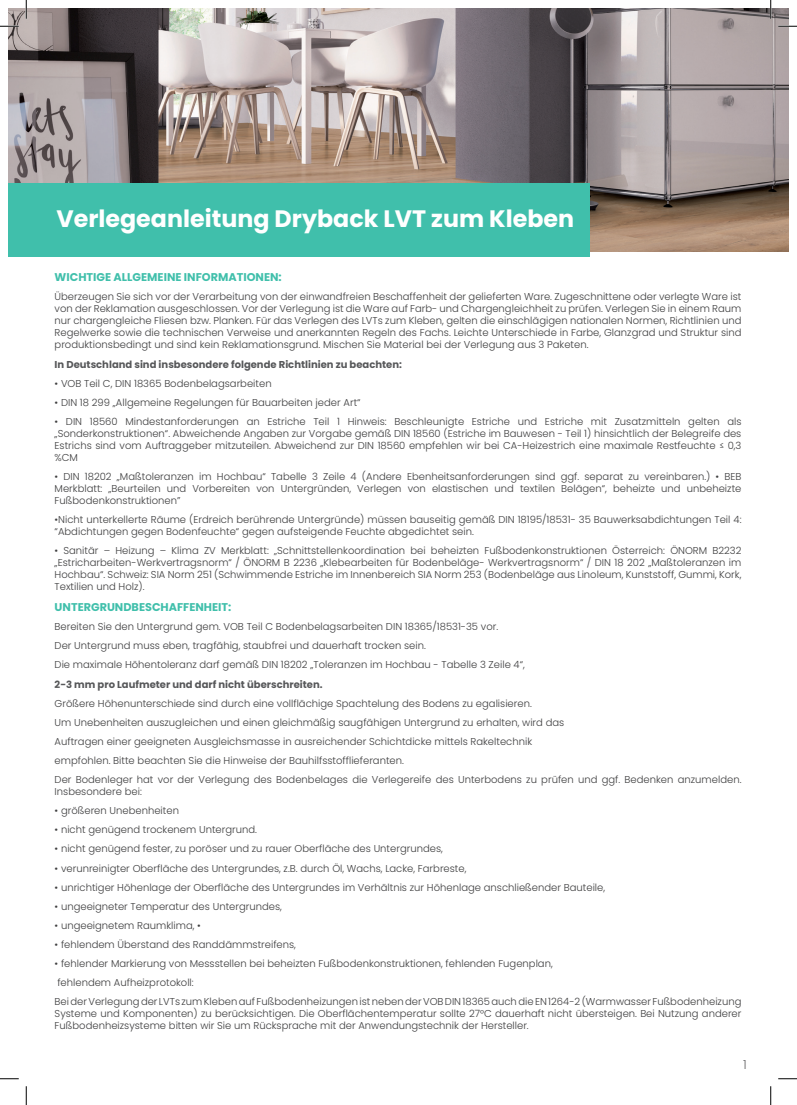
<style>
.page{position:relative;width:797px;height:1105px;background:#fff}
.page>*{position:absolute;margin:0;border:0;box-sizing:border-box;transform-origin:0 0}
.t1{font:700 23.75px "Poppins";color:#fff}
.t2{font:300 12.5px "Poppins";color:#6c6b6d}
.t3{font:700 11.25px "Poppins";color:#40bfab}
.t4{font:300 10px/12px "Poppins";color:#3e3e3f}
.t5{font:700 10px "Poppins";color:#57585a}
</style>
<div class="page">
<img style="left:9px;top:9px;width:779px;height:243px">
<div style="left:9px;top:183px;width:581px;height:73px;background:#40bfab"></div>
<svg style="left:0;top:25px;width:19px;height:2px"></svg>
<svg style="left:778px;top:25px;width:19px;height:2px"></svg>
<svg style="left:0;top:1078px;width:19px;height:1px"></svg>
<svg style="left:778px;top:1078px;width:19px;height:1px"></svg>
<svg style="left:25px;top:0;width:2px;height:19px"></svg>
<svg style="left:25px;top:1086px;width:2px;height:19px"></svg>
<svg style="left:770px;top:0;width:1px;height:19px"></svg>
<svg style="left:770px;top:1086px;width:1px;height:19px"></svg>
<h1 class="t1" style="left:56px;top:205px;width:519px">Verlegeanleitung Dryback LVT zum Kleben</h1>
<p class="t3" style="left:55px;top:270px;width:229px">WICHTIGE ALLGEMEINE INFORMATIONEN:</p>
<p class="t4" style="left:55px;top:290px;width:688px;text-align:justify">Überzeugen Sie sich vor der Verarbeitung von der einwandfreien Beschaffenheit der gelieferten Ware. Zugeschnittene oder verlegte Ware ist von der Reklamation ausgeschlossen. Vor der Verlegung ist die Ware auf Farb- und Chargengleichheit zu prüfen. Verlegen Sie in einem Raum nur chargengleiche Fliesen bzw. Planken. Für das Verlegen des LVTs zum Kleben, gelten die einschlägigen nationalen Normen, Richtlinien und Regelwerke sowie die technischen Verweise und anerkannten Regeln des Fachs. Leichte Unterschiede in Farbe, Glanzgrad und Struktur sind produktionsbedingt und sind kein Reklamationsgrund. Mischen Sie Material bei der Verlegung aus 3 Paketen.</p>
<p class="t5" style="left:55px;top:358px;width:349px">In Deutschland sind insbesondere folgende Richtlinien zu beachten:</p>
<p class="t4" style="left:55px;top:377px;width:218px">• VOB Teil C, DIN 18365 Bodenbelagsarbeiten</p>
<p class="t4" style="left:55px;top:396px;width:307px">• DIN 18 299 „Allgemeine Regelungen für Bauarbeiten jeder Art“</p>
<p class="t4" style="left:55px;top:415px;width:688px;text-align:justify">• DIN 18560 Mindestanforderungen an Estriche Teil 1 Hinweis: Beschleunigte Estriche und Estriche mit Zusatzmitteln gelten als „Sonderkonstruktionen“. Abweichende Angaben zur Vorgabe gemäß DIN 18560 (Estriche im Bauwesen - Teil 1) hinsichtlich der Belegreife des Estrichs sind vom Auftraggeber mitzuteilen. Abweichend zur DIN 18560 empfehlen wir bei CA-Heizestrich eine maximale Restfeuchte ≤ 0,3 %CM</p>
<p class="t4" style="left:55px;top:470px;width:688px;text-align:justify">• DIN 18202 „Maßtoleranzen im Hochbau“ Tabelle 3 Zeile 4 (Andere Ebenheitsanforderungen sind ggf. separat zu vereinbaren.) • BEB Merkblatt: „Beurteilen und Vorbereiten von Untergründen, Verlegen von elastischen und textilen Belägen“, beheizte und unbeheizte Fußbodenkonstruktionen”</p>
<p class="t4" style="left:55px;top:513px;width:688px">•Nicht unterkellerte Räume (Erdreich berührende Untergründe) müssen bauseitig gemäß DIN 18195/18531- 35 Bauwerksabdichtungen Teil 4: “Abdichtungen gegen Bodenfeuchte“ gegen aufsteigende Feuchte abgedichtet sein.</p>
<p class="t4" style="left:55px;top:545px;width:688px;text-align:justify">• Sanitär – Heizung – Klima ZV Merkblatt: „Schnittstellenkoordination bei beheizten Fußbodenkonstruktionen Österreich: ÖNORM B2232 „Estricharbeiten-Werkvertragsnorm“ / ÖNORM B 2236 „Klebearbeiten für Bodenbeläge- Werkvertragsnorm“ / DIN 18 202 „Maßtoleranzen im Hochbau“. Schweiz: SIA Norm 251 (Schwimmende Estriche im Innenbereich SIA Norm 253 (Bodenbeläge aus Linoleum, Kunststoff, Gummi, Kork, Textilien und Holz).</p>
<p class="t3" style="left:55px;top:600px;width:178px">UNTERGRUNDBESCHAFFENHEIT:</p>
<p class="t4" style="left:55px;top:617px;width:472px;line-height:19.1px">Bereiten Sie den Untergrund gem. VOB Teil C Bodenbelagsarbeiten DIN 18365/18531-35 vor.<br>Der Untergrund muss eben, tragfähig, staubfrei und dauerhaft trocken sein.<br>Die maximale Höhentoleranz darf gemäß DIN 18202 „Toleranzen im Hochbau - Tabelle 3 Zeile 4“,</p>
<p class="t5" style="left:55px;top:678px;width:269px">2-3 mm pro Laufmeter und darf nicht überschreiten.</p>
<p class="t4" style="left:55px;top:694px;width:688px;line-height:19.1px">Größere Höhenunterschiede sind durch eine vollflächige Spachtelung des Bodens zu egalisieren.<br>Um Unebenheiten auszugleichen und einen gleichmäßig saugfähigen Untergrund zu erhalten, wird das<br>Auftragen einer geeigneten Ausgleichsmasse in ausreichender Schichtdicke mittels Rakeltechnik<br>empfohlen. Bitte beachten Sie die Hinweise der Bauhilfsstofflieferanten.<br>Der Bodenleger hat vor der Verlegung des Bodenbelages die Verlegereife des Unterbodens zu prüfen und ggf. Bedenken anzumelden.</p>
<p class="t4" style="left:55px;top:786px;width:89px">Insbesondere bei:</p>
<p class="t4" style="left:55px;top:805px;width:126px">• größeren Unebenheiten</p>
<p class="t4" style="left:55px;top:824px;width:204px">• nicht genügend trockenem Untergrund.</p>
<p class="t4" style="left:55px;top:843px;width:390px">• nicht genügend fester, zu poröser und zu rauer Oberfläche des Untergrundes,</p>
<p class="t4" style="left:55px;top:862px;width:413px">• verunreinigter Oberfläche des Untergrundes, z.B. durch Öl, Wachs, Lacke, Farbreste,</p>
<p class="t4" style="left:55px;top:881px;width:552px">• unrichtiger Höhenlage der Oberfläche des Untergrundes im Verhältnis zur Höhenlage anschließender Bauteile,</p>
<p class="t4" style="left:55px;top:900px;width:229px">• ungeeigneter Temperatur des Untergrundes,</p>
<p class="t4" style="left:55px;top:919px;width:148px">• ungeeignetem Raumklima, •</p>
<p class="t4" style="left:55px;top:938px;width:243px">• fehlendem Überstand des Randdämmstreifens,</p>
<p class="t4" style="left:55px;top:954px;width:688px;line-height:19.1px">• fehlender Markierung von Messstellen bei beheizten Fußbodenkonstruktionen, fehlenden Fugenplan,<br>fehlendem Aufheizprotokoll:<br>Bei der Verlegung der LVTs zum Kleben auf Fußbodenheizungen ist neben der VOB DIN 18365 auch die EN 1264-2 (Warmwasser Fußbodenheizung</p>
<p class="t4" style="left:55px;top:1008px;width:688px">Systeme und Komponenten) zu berücksichtigen. Die Oberflächentemperatur sollte 27°C dauerhaft nicht übersteigen. Bei Nutzung anderer<br>Fußbodenheizsysteme bitten wir Sie um Rücksprache mit der Anwendungstechnik der Hersteller.</p>
<p class="t2" style="left:743px;top:1057px;width:5px">1</p>
</div>
